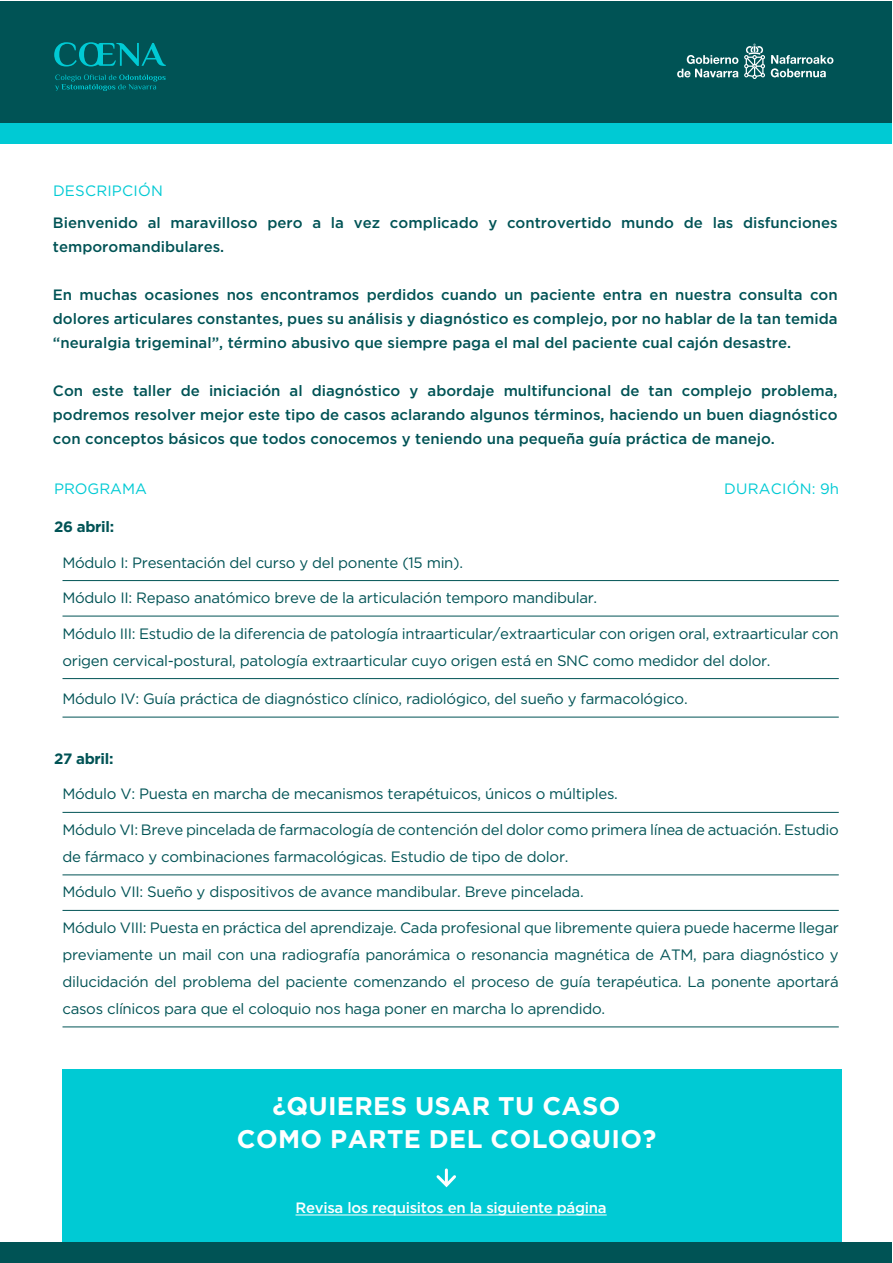
<style>
.page{position:relative;width:893px;height:1263px;background:#fff}
.page>*{position:absolute;margin:0;border:0;box-sizing:border-box;transform-origin:0 0}
.t1{font:700 25.5px "Gotham";letter-spacing:.015em;color:#fff}
.t2{font:15px/27px "Gotham";letter-spacing:-.02em;color:#005355}
.t3{font:500 15px/24px "Gotham";color:#005355;text-align:justify}
.t4{font:500 15px "Gotham";letter-spacing:-.02em;color:#fff}
.t5{font:15px "Gotham";letter-spacing:.015em;color:#00cad4}
.t6{font:700 15px "Gotham";letter-spacing:-.02em;color:#005355}
</style>
<div class="page">
<div style="left:62px;top:1069px;width:780px;height:184px;background:#00cad4"></div>
<div style="left:1px;top:1px;width:891px;height:122px;background:#005355"></div>
<div style="left:1px;top:123px;width:891px;height:21px;background:#00cad4"></div>
<div style="left:1px;top:1243px;width:891px;height:20px;background:#005355"></div>
<svg style="left:55px;top:75px;width:111px;height:16px"></svg>
<svg style="left:54px;top:42px;width:112px;height:24px"></svg>
<svg style="left:744px;top:44px;width:21px;height:35px"></svg>
<svg style="left:677px;top:55px;width:61px;height:22px"></svg>
<svg style="left:771px;top:55px;width:62px;height:22px"></svg>
<hr style="left:63px;top:580px;width:776px;height:1px;background:#005355">
<hr style="left:63px;top:616px;width:776px;height:1px;background:#005355">
<hr style="left:63px;top:678px;width:776px;height:1px;background:#005355">
<hr style="left:63px;top:717px;width:776px;height:1px;background:#005355">
<hr style="left:63px;top:812px;width:776px;height:1px;background:#005355">
<hr style="left:63px;top:875px;width:776px;height:1px;background:#005355">
<hr style="left:63px;top:910px;width:776px;height:1px;background:#005355">
<hr style="left:63px;top:1027px;width:776px;height:1px;background:#005355">
<hr style="left:445px;top:1170px;width:3px;height:14px;background:#fff">
<svg style="left:436px;top:1172px;width:20px;height:16px"></svg>
<hr style="left:296px;top:1215px;width:311px;height:1px;background:#fff">
<p class="t5" style="left:53px;top:182px;width:111px">DESCRIPCIÓN</p>
<p class="t3" style="left:53px;top:211px;width:786px">Bienvenido al maravilloso pero a la vez complicado y controvertido mundo de las disfunciones temporomandibulares.</p>
<p class="t3" style="left:53px;top:283px;width:786px">En muchas ocasiones nos encontramos perdidos cuando un paciente entra en nuestra consulta con dolores articulares constantes, pues su análisis y diagnóstico es complejo, por no hablar de la tan temida “neuralgia trigeminal”, término abusivo que siempre paga el mal del paciente cual cajón desastre.</p>
<p class="t3" style="left:53px;top:379px;width:786px">Con este taller de iniciación al diagnóstico y abordaje multifuncional de tan complejo problema, podremos resolver mejor este tipo de casos aclarando algunos términos, haciendo un buen diagnóstico con conceptos básicos que todos conocemos y teniendo una pequeña guía práctica de manejo.</p>
<p class="t5" style="left:54px;top:480px;width:94px">PROGRAMA</p>
<p class="t5" style="left:724px;top:480px;width:116px">DURACIÓN: 9h</p>
<p class="t6" style="left:54px;top:518px;width:62px">26 abril:</p>
<p class="t2" style="left:63px;top:549px;width:402px">Módulo I: Presentación del curso y del ponente (15 min).</p>
<p class="t2" style="left:63px;top:584px;width:536px">Módulo II: Repaso anatómico breve de la articulación temporo mandibular.</p>
<p class="t2" style="left:63px;top:620px;width:778px">Módulo III: Estudio de la diferencia de patología intraarticular/extraarticular con origen oral, extraarticular con origen cervical-postural, patología extraarticular cuyo origen está en SNC como medidor del dolor.</p>
<p class="t2" style="left:63px;top:685px;width:627px">Módulo IV: Guía práctica de diagnóstico clínico, radiológico, del sueño y farmacológico.</p>
<p class="t6" style="left:54px;top:750px;width:61px">27 abril:</p>
<p class="t2" style="left:63px;top:780px;width:557px">Módulo V: Puesta en marcha de mecanismos terapétuicos, únicos o múltiples.</p>
<p class="t2" style="left:63px;top:816px;width:778px">Módulo VI: Breve pincelada de farmacología de contención del dolor como primera línea de actuación. Estudio de fármaco y combinaciones farmacológicas. Estudio de tipo de dolor.</p>
<p class="t2" style="left:63px;top:878px;width:523px">Módulo VII: Sueño y dispositivos de avance mandibular. Breve pincelada.</p>
<p class="t2" style="left:63px;top:914px;width:778px;text-align:justify">Módulo VIII: Puesta en práctica del aprendizaje. Cada profesional que libremente quiera puede hacerme llegar previamente un mail con una radiografía panorámica o resonancia magnética de ATM, para diagnóstico y dilucidación del problema del paciente comenzando el proceso de guía terapéutica. La ponente aportará casos clínicos para que el coloquio nos haga poner en marcha lo aprendido.</p>
<p class="t1" style="left:272px;top:1091px;width:350px">¿QUIERES USAR TU CASO</p>
<p class="t1" style="left:237px;top:1124px;width:421px">COMO PARTE DEL COLOQUIO?</p>
<p class="t4" style="left:296px;top:1199px;width:313px">Revisa los requisitos en la siguiente página</p>
</div>
